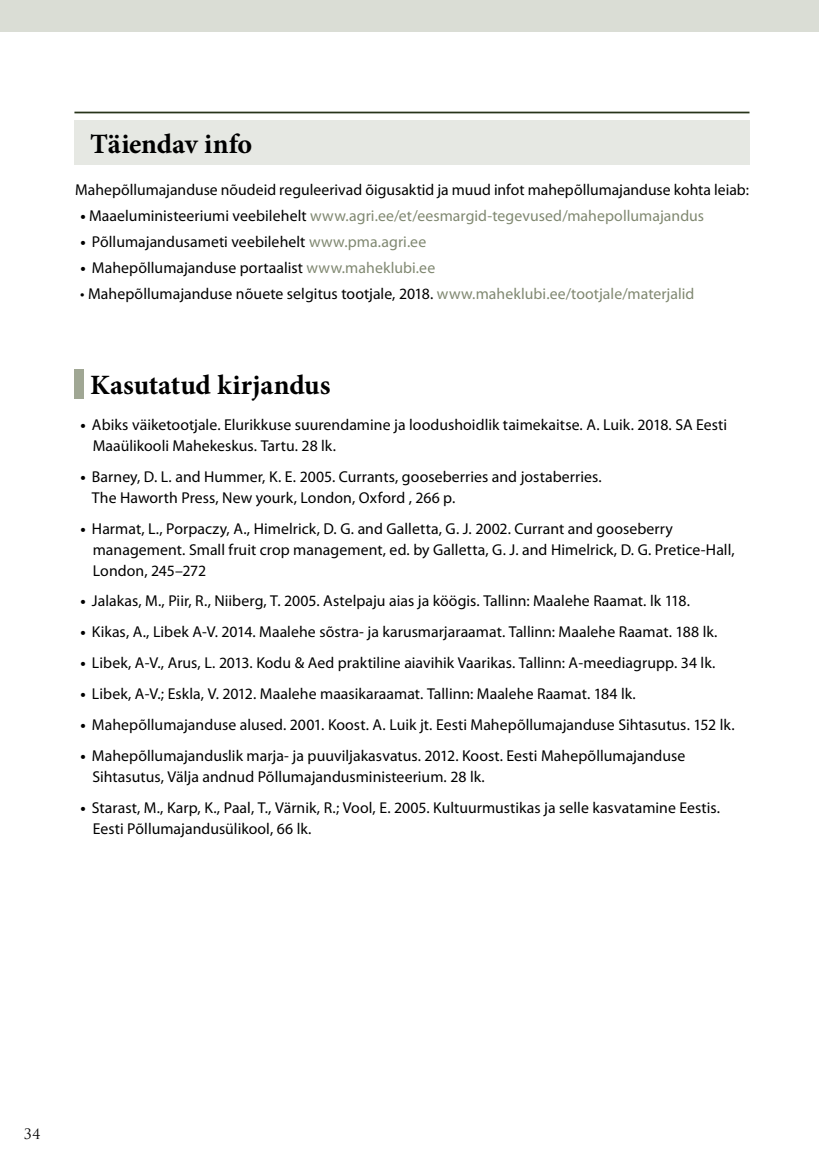
<style>
.page{position:relative;width:819px;height:1166px;background:#fff}
.page>*{position:absolute;margin:0;border:0;box-sizing:border-box;transform-origin:0 0}
.Heading_1{font:700 28px "Minion Pro";letter-spacing:-.005em;color:#000}
.taandega_tekst{font:15.75px/21px "Myriad Pro";color:#000}
.tekst2{font:15.75px "Myriad Pro";color:#000}
.taandega_tekst-2{font:15.75px "Myriad Pro";letter-spacing:.005em;color:#808871}
.t1{font:14px "Trajan Pro";color:#000}
.s1{font-weight:700;color:#000}
.s2{color:#000}
.s3{font-weight:700}
.s4{color:#808871}
</style>
<div class="page">
<div style="left:0;top:0;width:819px;height:32px;background:#daddd5"></div>
<div style="left:74px;top:120px;width:675px;height:45px;background:#e6e8e3"></div>
<hr style="left:74px;top:112px;width:675px;height:1px;background:#27341a">
<div style="left:74px;top:369px;width:10px;height:29px;background:#a0a794"></div>
<p class="Heading_1" style="left:90px;top:124px;width:163px">Täiendav info</p>
<p class="tekst2" style="left:75px;top:180px;width:675px">Mahepõllumajanduse nõudeid reguleerivad õigusaktid ja muud infot mahepõllumajanduse kohta leiab:</p>
<p class="taandega_tekst-2" style="left:80px;top:206px;width:625px"><span class="s1">•</span> <span class="s2">Maaeluministeeriumi veebilehelt</span> www.agri.ee/et/eesmargid-tegevused/mahepollumajandus</p>
<p class="taandega_tekst" style="left:80px;top:231px;width:347px"><span class="s3">•</span> Põllumajandusameti veebilehelt <span class="s4">www.pma.agri.ee</span></p>
<p class="taandega_tekst" style="left:80px;top:257px;width:356px"><span class="s3">•</span> Mahepõllumajanduse portaalist <span class="s4">www.maheklubi.ee</span></p>
<p class="taandega_tekst" style="left:80px;top:283px;width:615px">• Mahepõllumajanduse nõuete selgitus tootjale, 2018. <span class="s4">www.maheklubi.ee/tootjale/materjalid</span></p>
<p class="Heading_1" style="left:90px;top:365px;width:242px">Kasutatud kirjandus</p>
<p class="taandega_tekst" style="left:93px;top:414px;width:636px;text-indent:-12px"><span class="s3">•</span> Abiks väiketootjale. Elurikkuse suurendamine ja loodushoidlik taimekaitse. A. Luik. 2018. SA Eesti<br>Maaülikooli Mahekeskus. Tartu. 28 lk.</p>
<p class="taandega_tekst" style="left:92px;top:465px;width:510px;text-indent:-11px"><span class="s3">•</span> Barney, D. L. and Hummer, K. E. 2005. Currants, gooseberries and jostaberries.<br>The Haworth Press, New yourk, London, Oxford , 266 p.</p>
<p class="taandega_tekst" style="left:93px;top:517px;width:643px;text-indent:-12px"><span class="s3">•</span> Harmat, L., Porpaczy, A., Himelrick, D. G. and Galletta, G. J. 2002. Currant and gooseberry management. Small fruit crop management, ed. by Galletta, G. J. and Himelrick, D. G. Pretice-Hall,<br>London, 245–272</p>
<p class="taandega_tekst" style="left:80px;top:590px;width:609px"><span class="s3">•</span> Jalakas, M., Piir, R., Niiberg, T. 2005. Astelpaju aias ja köögis. Tallinn: Maalehe Raamat. lk 118.</p>
<p class="taandega_tekst" style="left:80px;top:621px;width:637px"><span class="s3">•</span> Kikas, A., Libek A-V. 2014. Maalehe sõstra- ja karusmarjaraamat. Tallinn: Maalehe Raamat. 188 lk.</p>
<p class="taandega_tekst" style="left:80px;top:652px;width:635px"><span class="s3">•</span> Libek, A-V., Arus, L. 2013. Kodu &amp; Aed praktiline aiavihik Vaarikas. Tallinn: A-meediagrupp. 34 lk.</p>
<p class="taandega_tekst" style="left:80px;top:683px;width:555px"><span class="s3">•</span> Libek, A-V.; Eskla, V. 2012. Maalehe maasikaraamat. Tallinn: Maalehe Raamat. 184 lk.</p>
<p class="taandega_tekst" style="left:80px;top:714px;width:654px"><span class="s3">•</span> Mahepõllumajanduse alused. 2001. Koost. A. Luik jt. Eesti Mahepõllumajanduse Sihtasutus. 152 lk.</p>
<p class="taandega_tekst" style="left:92px;top:745px;width:594px;text-indent:-12px"><span class="s3">•</span> Mahepõllumajanduslik marja- ja puuviljakasvatus. 2012. Koost. Eesti Mahepõllumajanduse<br>Sihtasutus, Välja andnud Põllumajandusministeerium. 28 lk.</p>
<p class="taandega_tekst" style="left:93px;top:797px;width:627px;text-indent:-12px"><span class="s3">•</span> Starast, M., Karp, K., Paal, T., Värnik, R.; Vool, E. 2005. Kultuurmustikas ja selle kasvatamine Eestis.<br>Eesti Põllumajandusülikool, 66 lk.</p>
<p class="t1" style="left:24px;top:1125px;width:18px">34</p>
</div>
